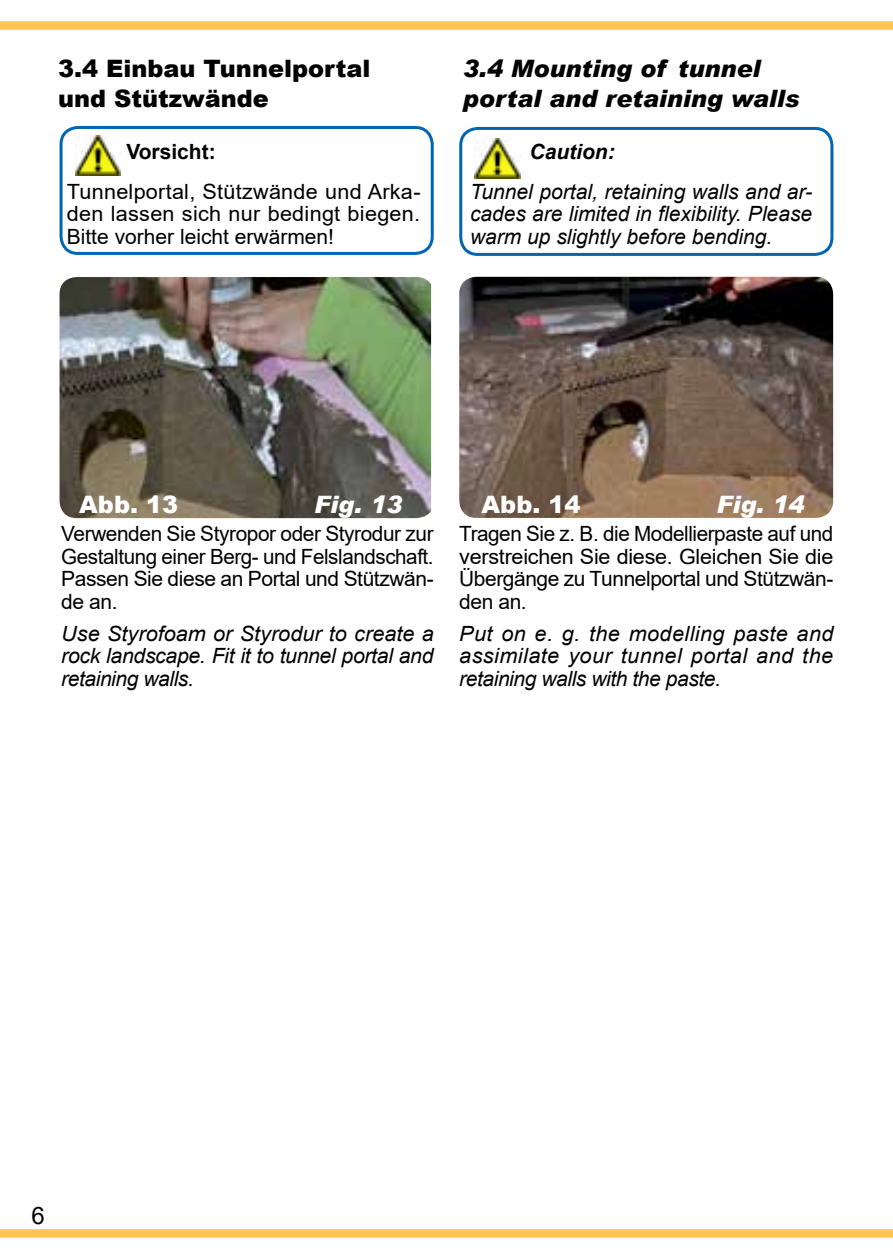
<style>
.page{position:relative;width:893px;height:1259px;background:#fff}
.page>*{position:absolute;margin:0;border:0;box-sizing:border-box;transform-origin:0 0}
.t1{font:italic 900 24px/30px "Arial";color:#000}
.t2{font:900 24px/30px "Arial";color:#000}
.t3{font:900 24px "Arial";color:#fff}
.t4{font:italic 900 24px "Arial";color:#fff}
.t5{font:24px "Arial";color:#000}
.t6{font:21px/22.5px "Arial";letter-spacing:-.02em;color:#000;text-align:justify}
.t7{font:italic 21px/22.5px "Arial";letter-spacing:-.01em;color:#000;text-align:justify}
.t8{font:700 21px "Arial";color:#000}
.t9{font:italic 700 21px "Arial";color:#000}
</style>
<div class="page">
<div style="left:0;top:21px;width:893px;height:9px;background:#fec45a"></div>
<div style="left:0;top:1229px;width:893px;height:8px;background:#fec45a"></div>
<img style="left:60px;top:277px;width:371px;height:241px">
<img style="left:459px;top:277px;width:374px;height:241px">
<div style="left:60px;top:126px;width:374px;height:129px;border:3px solid #0066b3;border-radius:17px"></div>
<img style="left:75px;top:136px;width:46px;height:39px">
<div style="left:459px;top:127px;width:374px;height:129px;border:3px solid #0066b3;border-radius:17px"></div>
<img style="left:475px;top:139px;width:45px;height:39px">
<p class="t2" style="left:58px;top:53px;width:314px">3.4 Einbau Tunnelportal und Stützwände</p>
<p class="t8" style="left:126px;top:137px;width:91px">Vorsicht:</p>
<p class="t6" style="left:67px;top:180px;width:355px">Tunnelportal, Stützwände und Arka&shy;den lassen sich nur bedingt biegen.<br>Bitte vorher leicht erwärmen!</p>
<p class="t1" style="left:463px;top:53px;width:338px">3.4 Mounting of tunnel portal and retaining walls</p>
<p class="t9" style="left:530px;top:138px;width:87px">Caution:</p>
<p class="t7" style="left:470px;top:180px;width:344px">Tunnel portal, retaining walls and ar&shy;cades are limited in flexibility. Please warm up slightly before bending.</p>
<p class="t3" style="left:79px;top:487px;width:100px">Abb. 13</p>
<p class="t4" style="left:314px;top:489px;width:89px">Fig. 13</p>
<p class="t3" style="left:481px;top:487px;width:100px">Abb. 14</p>
<p class="t4" style="left:716px;top:489px;width:89px">Fig. 14</p>
<p class="t6" style="left:61px;top:523px;width:374px">Verwenden Sie Styropor oder Styrodur zur Gestaltung einer Berg- und Felslandschaft.<br>Passen Sie diese an Portal und Stützwän&shy;de an.</p>
<p class="t7" style="left:61px;top:622px;width:374px">Use Styrofoam or Styrodur to create a rock landscape. Fit it to tunnel portal and retaining walls.</p>
<p class="t6" style="left:459px;top:523px;width:376px">Tragen Sie z. B. die Modellierpaste auf und verstreichen Sie diese. Gleichen Sie die Übergänge zu Tunnelportal und Stützwän&shy;den an.</p>
<p class="t7" style="left:459px;top:622px;width:376px">Put on e. g. the modelling paste and assimilate your tunnel portal and the retaining walls with the paste.</p>
<p class="t5" style="left:32px;top:1199px;width:15px">6</p>
</div>
